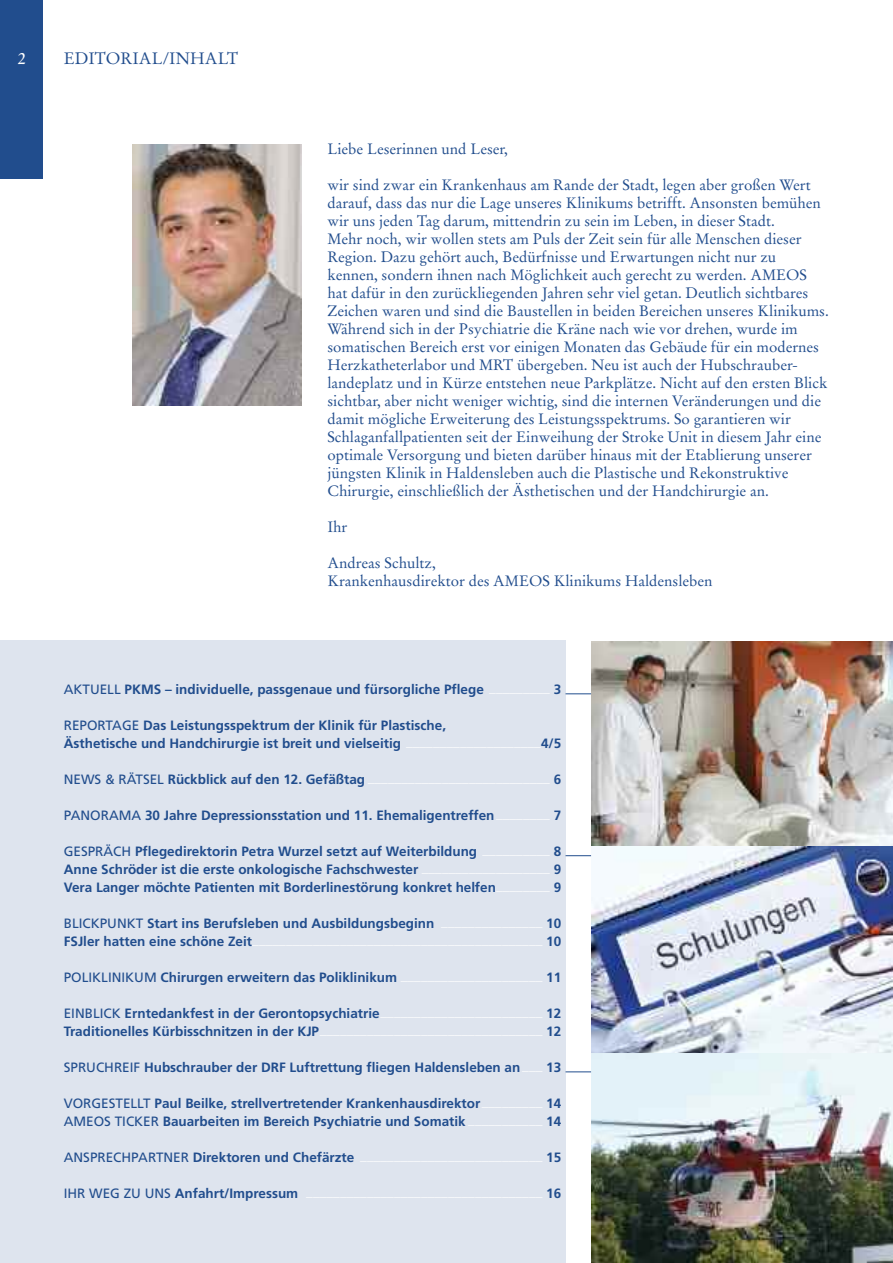
<style>
.page{position:relative;width:893px;height:1263px;background:#fff}
.page>*{position:absolute;margin:0;border:0;box-sizing:border-box;transform-origin:0 0}
.t1{font:16.5px "Stempel Garamond LT Pro";color:#214d8d}
.t2{font:16.5px "Stempel Garamond LT Pro";color:#fff}
.t3{font:15px/18px "Stempel Garamond LT Pro";color:#214d8d}
.t4{font:700 13.5px/18px "Frutiger LT Pro";color:#214d8d}
.t5{font:700 13.5px "Frutiger LT Pro";color:#fff}
.s1{font-weight:400}
.s2{color:#fff}
.s3{font-weight:400;color:#214d8d}
.s4{color:#214d8d}
</style>
<div class="page">
<div style="left:0;top:0;width:43px;height:179px;background:#214d8d"></div>
<div style="left:0;top:641px;width:566px;height:622px;background:#dee4ee"></div>
<img style="left:591px;top:641px;width:302px;height:206px">
<img style="left:591px;top:847px;width:302px;height:207px">
<img style="left:591px;top:1054px;width:302px;height:209px">
<svg style="left:566px;top:693px;width:25px;height:1px"></svg>
<svg style="left:566px;top:855px;width:25px;height:1px"></svg>
<svg style="left:566px;top:1071px;width:25px;height:1px"></svg>
<img style="left:133px;top:144px;width:169px;height:262px">
<p class="t2" style="left:18px;top:52px;width:10px">2</p>
<p class="t1" style="left:64px;top:52px;width:176px">EDITORIAL/INHALT</p>
<p class="t3" style="left:327px;top:142px;width:182px">Liebe Leserinnen und Leser,</p>
<p class="t3" style="left:327px;top:178px;width:503px">wir sind zwar ein Krankenhaus am Rande der Stadt, legen aber großen Wert darauf, dass das nur die Lage unseres Klinikums betrifft. Ansonsten bemühen wir uns jeden Tag darum, mittendrin zu sein im Leben, in dieser Stadt.<br>Mehr noch, wir wollen stets am Puls der Zeit sein für alle Menschen dieser Region. Dazu gehört auch, Bedürfnisse und Erwartungen nicht nur zu kennen, sondern ihnen nach Möglichkeit auch gerecht zu werden. AMEOS hat dafür in den zurückliegenden Jahren sehr viel getan. Deutlich sichtbares Zeichen waren und sind die Baustellen in beiden Bereichen unseres Klinikums.<br>Während sich in der Psychiatrie die Kräne nach wie vor drehen, wurde im somatischen Bereich erst vor einigen Monaten das Gebäude für ein modernes Herzkatheterlabor und MRT übergeben. Neu ist auch der Hubschrauber&shy;landeplatz und in Kürze entstehen neue Parkplätze. Nicht auf den ersten Blick sichtbar, aber nicht weniger wichtig, sind die internen Veränderungen und die damit mögliche Erweiterung des Leistungsspektrums. So garantieren wir Schlaganfallpatienten seit der Einweihung der Stroke Unit in diesem Jahr eine optimale Versorgung und bieten darüber hinaus mit der Etablierung unserer jüngsten Klinik in Haldensleben auch die Plastische und Rekonstruktive Chirurgie, einschließlich der Ästhetischen und der Handchirurgie an.</p>
<p class="t3" style="left:327px;top:520px;width:22px">Ihr</p>
<p class="t3" style="left:327px;top:556px;width:387px">Andreas Schultz,<br>Krankenhausdirektor des AMEOS Klinikums Haldensleben</p>
<p class="t4" style="left:64px;top:681px;width:499px"><span class="s1">AKTUELL</span> PKMS – individuelle, passgenaue und fürsorgliche Pflege <span class="s2">_________</span> 3</p>
<p class="t4" style="left:64px;top:717px;width:499px"><span class="s1">REPORTAGE</span> Das Leistungsspektrum der Klinik für Plastische,<br>Ästhetische und Handchirurgie ist breit und vielseitig <span class="s2">____________________</span>4/5</p>
<p class="t4" style="left:64px;top:771px;width:499px"><span class="s1">NEWS &amp; RÄTSEL</span> Rückblick auf den 12. Gefäßtag <span class="s2">___________________________</span> 6</p>
<p class="t4" style="left:64px;top:807px;width:499px"><span class="s1">PANORAMA</span> 30 Jahre Depressionsstation und 11. Ehemaligentreffen<span class="s2">________</span> 7</p>
<p class="t4" style="left:64px;top:843px;width:499px;text-align:justify"><span class="s1">GESPRÄCH</span> Pflegedirektorin Petra Wurzel setzt auf Weiterbildung <span class="s2">__________</span> 8<br>Anne Schröder ist die erste onkologische Fachschwester <span class="s2">___________________</span> 9<br>Vera Langer möchte Patienten mit Borderlinestörung konkret helfen<span class="s2">________</span> 9</p>
<p class="t4" style="left:64px;top:916px;width:499px;line-height:16.5px"><span class="s1">BLICKPUNKT</span> Start ins Berufsleben und Ausbildungsbeginn <span class="s2">_______________</span> 10<br>FSJler hatten eine schöne Zeit<span class="s2">___________________________________________</span> 10</p>
<p class="t4" style="left:64px;top:969px;width:499px"><span class="s1">POLIKLINIKUM</span> Chirurgen erweitern das Poliklinikum <span class="s2">_____________________</span> 11</p>
<p class="t4" style="left:64px;top:1005px;width:499px"><span class="s1">EINBLICK</span> Erntedankfest in der Gerontopsychiatrie<span class="s2">________________________</span> 12<br>Traditionelles Kürbisschnitzen in der KJP<span class="s2">_________________________________</span> 12</p>
<p class="t4" style="left:64px;top:1059px;width:499px"><span class="s1">SPRUCHREIF</span> Hubschrauber der DRF Luftrettung fliegen Haldensleben an<span class="s2">___</span> 13</p>
<p class="t4" style="left:64px;top:1095px;width:499px"><span class="s1">VORGESTELLT</span> Paul Beilke, strellvertretender Krankenhausdirektor<span class="s2">_________</span> 14<br><span class="s1">AMEOS TICKER</span> Bauarbeiten im Bereich Psychiatrie und Somatik <span class="s2">___________</span> 14</p>
<p class="t5" style="left:64px;top:1151px;width:499px"><span class="s3">ANSPRECHPARTNER</span> <span class="s4">Direktoren und Chefärzte</span> ___________________________ <span class="s4">15</span></p>
<p class="t5" style="left:64px;top:1187px;width:499px"><span class="s3">IHR WEG ZU UNS</span> <span class="s4">Anfahrt/Impressum</span> ___________________________________ <span class="s4">16</span></p>
</div>
